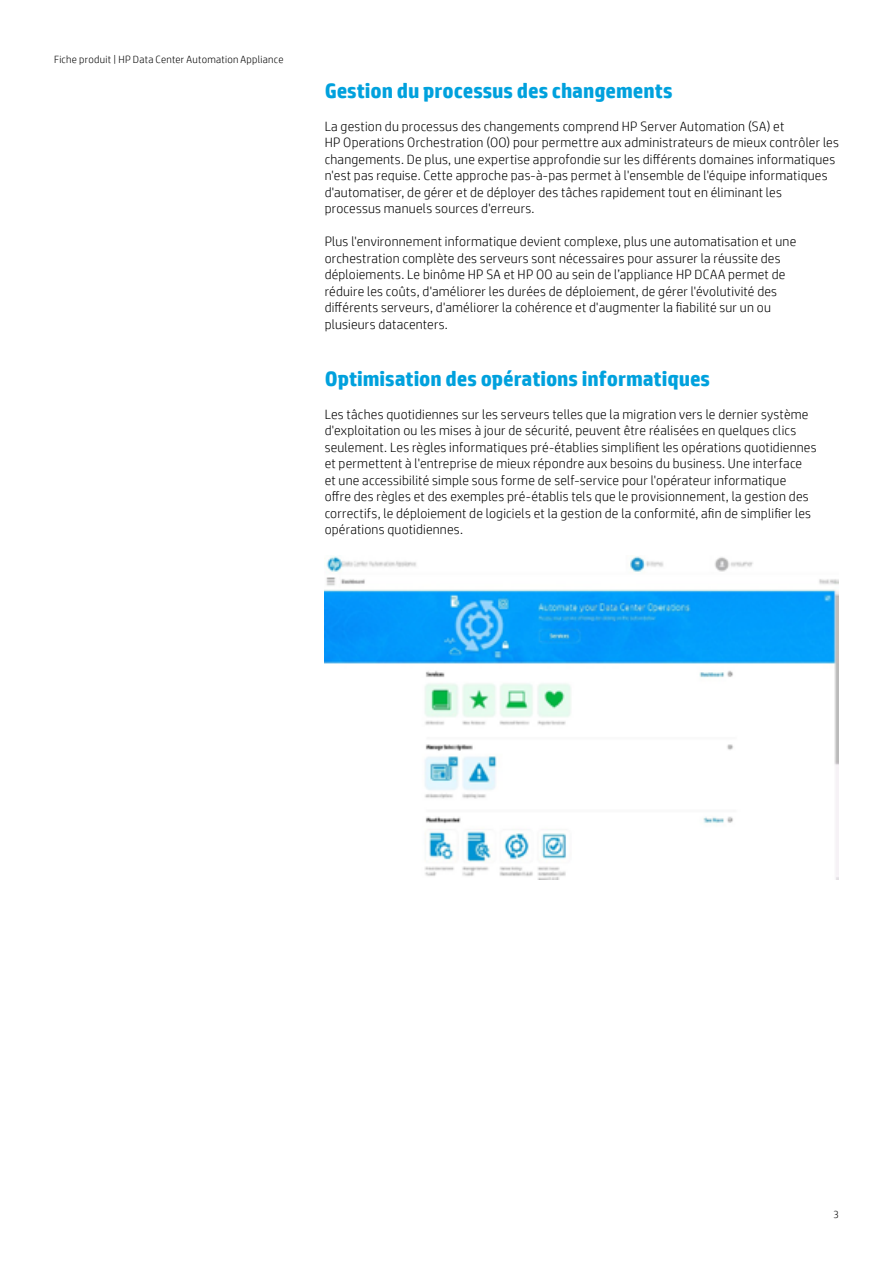
<style>
.page{position:relative;width:893px;height:1263px;background:#fff}
.page>*{position:absolute;margin:0;border:0;box-sizing:border-box;transform-origin:0 0}
.Subhead_14_16_bold_b{font:700 21px "HP Simplified";letter-spacing:-.005em;color:#00a1dd}
.Body{font:300 13.5px/16.5px "HP Simplified";letter-spacing:.015em;color:#000}
.Body_last{font:300 13.5px/16.5px "HP Simplified";letter-spacing:.015em;color:#000}
.Title_descriptor{font:300 10.5px "HP Simplified";letter-spacing:.025em;color:#000}
.Page_number_right{font:300 10.5px "HP Simplified";color:#000}
</style>
<div class="page">
<img style="left:325px;top:556px;width:514px;height:323px">
<p class="Title_descriptor" style="left:54px;top:53px;width:231px">Fiche produit | HP Data Center Automation Appliance</p>
<p class="Subhead_14_16_bold_b" style="left:325px;top:78px;width:349px">Gestion du processus des changements</p>
<p class="Body" style="left:325px;top:118px;width:516px">La gestion du processus des changements comprend HP Server Automation (SA) et<br>HP Operations Orchestration (OO) pour permettre aux administrateurs de mieux contrôler les changements. De plus, une expertise approfondie sur les différents domaines informatiques n'est pas requise. Cette approche pas-à-pas permet à l'ensemble de l'équipe informatiques d'automatiser, de gérer et de déployer des tâches rapidement tout en éliminant les processus manuels sources d'erreurs.</p>
<p class="Body_last" style="left:325px;top:233px;width:473px">Plus l'environnement informatique devient complexe, plus une automatisation et une orchestration complète des serveurs sont nécessaires pour assurer la réussite des déploiements. Le binôme HP SA et HP OO au sein de l’appliance HP DCAA permet de réduire les coûts, d'améliorer les durées de déploiement, de gérer l'évolutivité des différents serveurs, d'améliorer la cohérence et d'augmenter la fiabilité sur un ou plusieurs datacenters.</p>
<p class="Subhead_14_16_bold_b" style="left:325px;top:367px;width:387px">Optimisation des opérations informatiques</p>
<p class="Body" style="left:325px;top:406px;width:493px">Les tâches quotidiennes sur les serveurs telles que la migration vers le dernier système d'exploitation ou les mises à jour de sécurité, peuvent être réalisées en quelques clics seulement. Les règles informatiques pré-établies simplifient les opérations quotidiennes et permettent à l'entreprise de mieux répondre aux besoins du business. Une interface et une accessibilité simple sous forme de self-service pour l'opérateur informatique<br>offre des règles et des exemples pré-établis tels que le provisionnement, la gestion des correctifs, le déploiement de logiciels et la gestion de la conformité, afin de simplifier les opérations quotidiennes.</p>
<p class="Page_number_right" style="left:833px;top:1208px;width:7px">3</p>
</div>
